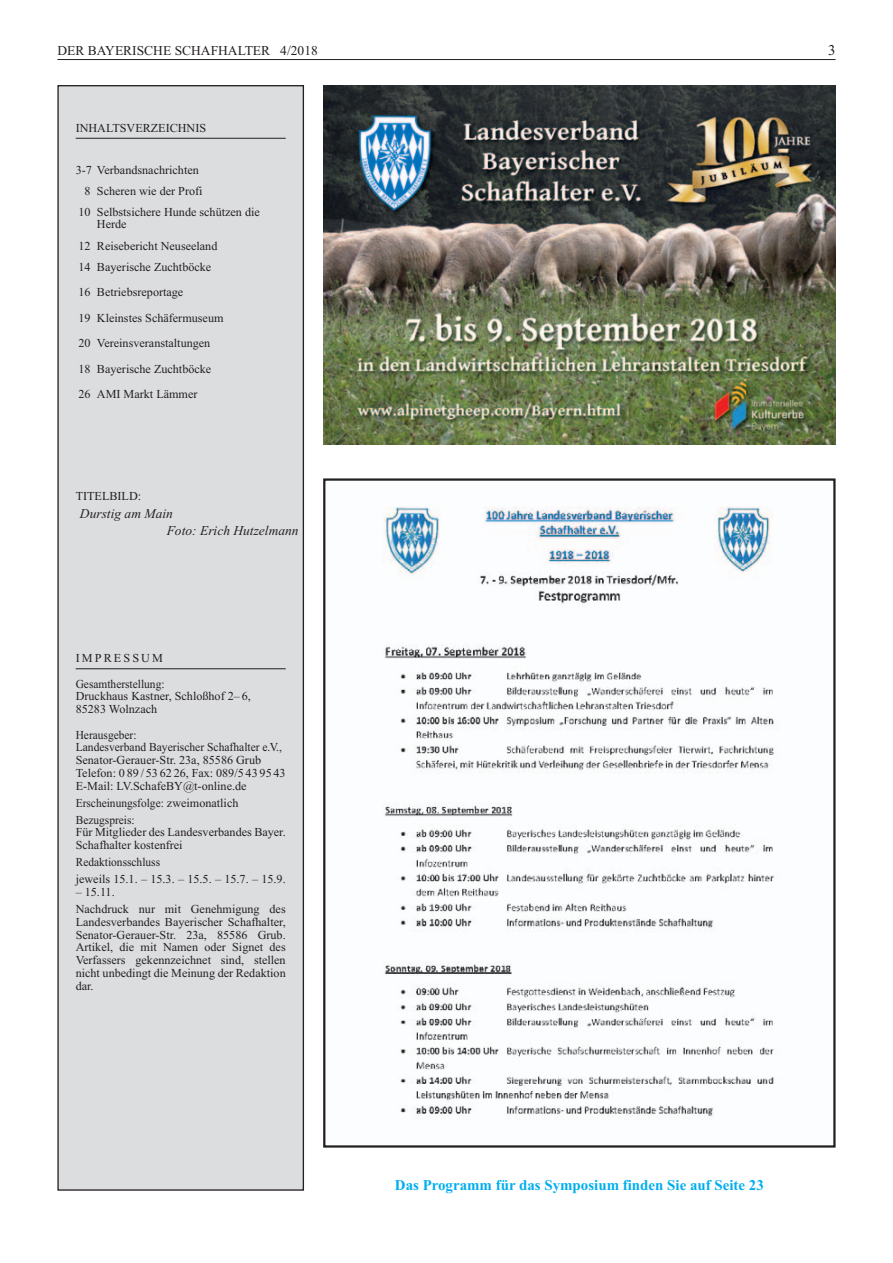
<style>
.page{position:relative;width:893px;height:1263px;background:#fff}
.page>*{position:absolute;margin:0;border:0;box-sizing:border-box;transform-origin:0 0}
.t1{font:700 14.85px "Times New Roman";color:#00aeef}
.t2{font:14.85px "Times";color:#231f20}
.t3{font:italic 13.5px/17px "Times New Roman";color:#231f20}
.t4{font:13.5px "Times";color:#231f20}
.t5{font:12.15px/12.8px "Times";color:#231f20}
.t6{font:12.15px/12.8px "Times";color:#231f20;scale:.94 1}
</style>
<div class="page">
<hr style="left:57px;top:59px;width:779px;height:1px;background:#231f20">
<div style="left:58px;top:86px;width:245px;height:1104px;background:#dcdddf"></div>
<hr style="left:76px;top:138px;width:210px;height:1px;background:#231f20">
<hr style="left:76px;top:668px;width:210px;height:1px;background:#231f20">
<img style="left:323px;top:85px;width:513px;height:360px">
<img style="left:383px;top:507px;width:395px;height:613px">
<div style="left:323px;top:478px;width:513px;height:669px;border:2px solid #231f20"></div>
<p class="t4" style="left:57px;top:46px;width:262px">DER BAYERISCHE SCHAFHALTER 4/2018</p>
<p class="t2" style="left:828px;top:45px;width:9px">3</p>
<p class="t5" style="left:76px;top:122px;width:132px">INHALTSVERZEICHNIS</p>
<p class="t5" style="left:76px;top:164px;width:125px">3-7 Verbandsnachrichten</p>
<p class="t5" style="left:85px;top:185px;width:120px">8 Scheren wie der Profi</p>
<p class="t5" style="left:78px;top:206px;width:183px">10 Selbstsichere Hunde schützen die</p>
<p class="t5" style="left:78px;top:215px;width:140px;line-height:21.3px;text-indent:19px">Herde<br>12 Reisebericht Neuseeland<br>14 Bayerische Zuchtböcke</p>
<p class="t5" style="left:78px;top:281px;width:147px;line-height:25.5px">16 Betriebsreportage<br>19 Kleinstes Schäfermuseum<br>20 Vereinsveranstaltungen<br>18 Bayerische Zuchtböcke<br>26 AMI Markt Lämmer</p>
<p class="t5" style="left:76px;top:491px;width:67px">TITELBILD:</p>
<p class="t3" style="left:167px;top:506px;width:133px;text-indent:-87px">Durstig am Main<br>Foto: Erich Hutzelmann</p>
<p class="t5" style="left:76px;top:646px;width:90px;line-height:25.5px">IMPRESSUM<br>Gesamtherstellung:</p>
<p class="t5" style="left:76px;top:691px;width:177px">Druckhaus Kastner, Schloßhof 2– 6,<br>85283 Wolnzach</p>
<p class="t6" style="left:76px;top:729px;width:225px">Herausgeber:<br>Landesverband Bayerischer Schafhalter e.V., Senator-Gerauer-Str. 23a, 85586 Grub Telefon: 0 89 / 53 62 26, Fax: 089/5 43 95 43<br>E-Mail: LV.SchafeBY@t-online.de</p>
<p class="t6" style="left:76px;top:795px;width:175px;line-height:17px">Erscheinungsfolge: zweimonatlich<br>Bezugspreis:</p>
<p class="t5" style="left:76px;top:827px;width:211px">Für Mitglieder des Landesverbandes Bayer.<br>Schafhalter kostenfrei</p>
<p class="t6" style="left:76px;top:855px;width:225px;line-height:17px">Redaktionsschluss<br>jeweils 15.1. – 15.3. – 15.5. – 15.7. – 15.9.</p>
<p class="t5" style="left:76px;top:884px;width:211px;line-height:17px">– 15.11.<br>Nachdruck nur mit Genehmigung des</p>
<p class="t5" style="left:76px;top:916px;width:211px;text-align:justify">Landesverbandes Bayerischer Schafhalter, Senator-Gerauer-Str. 23a, 85586 Grub.<br>Artikel, die mit Namen oder Signet des Verfassers gekennzeichnet sind, stellen nicht unbedingt die Meinung der Redaktion dar.</p>
<p class="t1" style="left:395px;top:1180px;width:370px">Das Programm für das Symposium finden Sie auf Seite 23</p>
</div>
